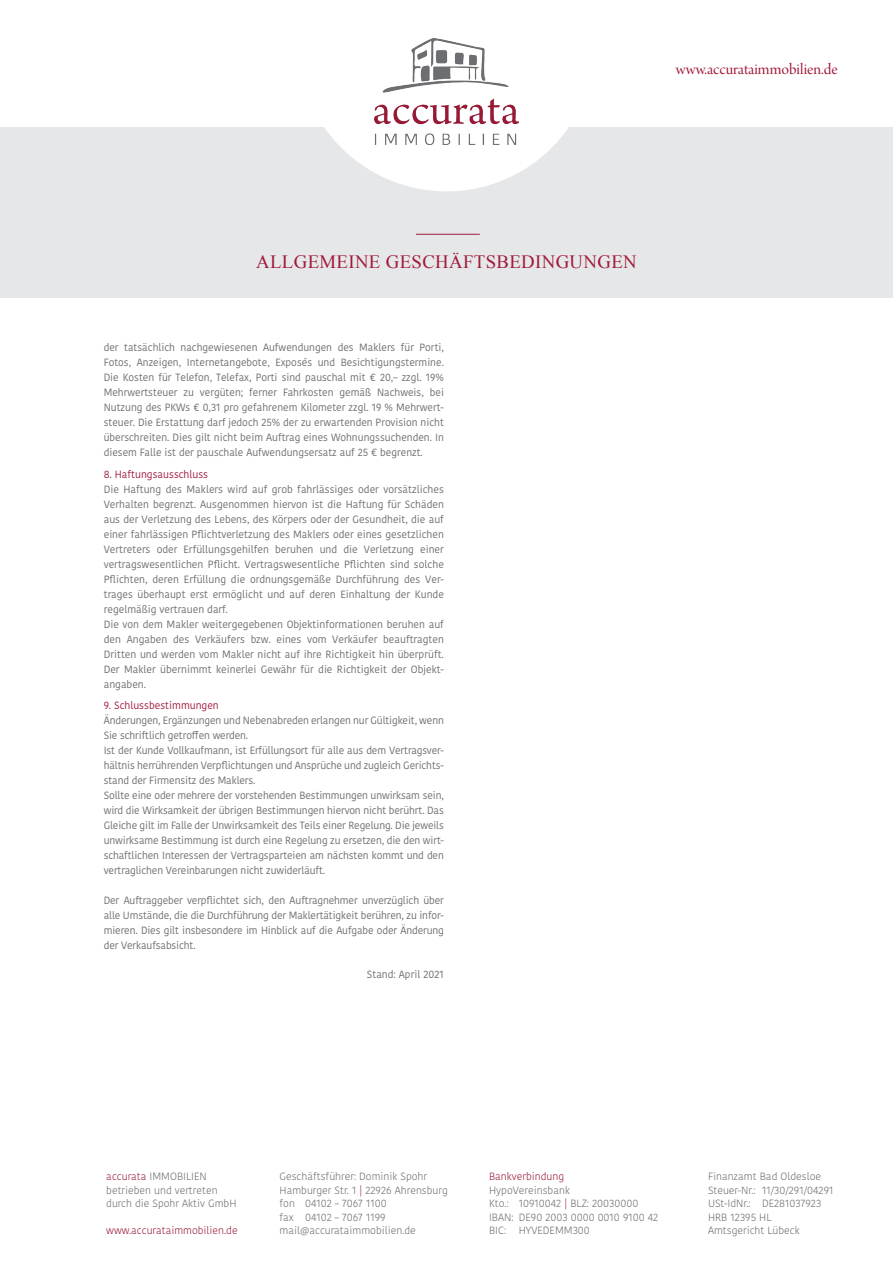
<style>
.page{position:relative;width:893px;height:1263px;background:#fff}
.page>*{position:absolute;margin:0;border:0;box-sizing:border-box;transform-origin:0 0}
.t1{font:18.75px "Times New Roman";letter-spacing:.02em;color:#a11a3a}
.t2{font:16.5px "Arno Pro Display";color:#a11a3a}
.t3{font:10.5px/15px "Kohinoor Bangla";letter-spacing:-.01em;color:#6c6d70;text-align:justify}
.t4{font:300 10.5px/13.5px "Kohinoor Bangla";color:#6c6d70}
.t5{font:10.5px "Kohinoor Bangla";color:#a11a3a}
.t6{font:300 10.5px "Kohinoor Bangla";color:#971936}
.s1{color:#971936}
</style>
<div class="page">
<div style="left:0;top:128px;width:893px;height:170px;background:#e6e7e9"></div>
<svg style="left:298px;top:109px;width:297px;height:82px;fill:#fff"></svg>
<img style="left:375px;top:38px;width:143px;height:107px">
<hr style="left:416px;top:234px;width:64px;height:1px;background:#a11a3a">
<p class="t2" style="left:676px;top:60px;width:164px">www.accurataimmobilien.de</p>
<p class="t1" style="left:256px;top:249px;width:382px">ALLGEMEINE GESCHÄFTSBEDINGUNGEN</p>
<p class="t3" style="left:104px;top:340px;width:342px">der tatsächlich nachgewiesenen Aufwendungen des Maklers für Porti, Fotos, Anzeigen, Internetangebote, Exposés und Besichtigungstermine.<br>Die Kosten für Telefon, Telefax, Porti sind pauschal mit € 20,– zzgl. 19% Mehrwertsteuer zu vergüten; ferner Fahrkosten gemäß Nachweis, bei Nutzung des PKWs € 0,31 pro gefahrenem Kilometer zzgl. 19 % Mehrwert&shy;steuer. Die Erstattung darf jedoch 25% der zu erwartenden Provision nicht überschreiten. Dies gilt nicht beim Auftrag eines Wohnungssuchenden. In diesem Falle ist der pauschale Aufwendungsersatz auf 25 € begrenzt.</p>
<p class="t5" style="left:104px;top:466px;width:106px">8. Haftungsausschluss</p>
<p class="t3" style="left:104px;top:481px;width:342px">Die Haftung des Maklers wird auf grob fahrlässiges oder vorsätzliches Verhalten begrenzt. Ausgenommen hiervon ist die Haftung für Schäden aus der Verletzung des Lebens, des Körpers oder der Gesundheit, die auf einer fahrlässigen Pflichtverletzung des Maklers oder eines gesetzlichen Vertreters oder Erfüllungsgehilfen beruhen und die Verletzung einer vertragswesentlichen Pflicht. Vertragswesentliche Pflichten sind solche Pflichten, deren Erfüllung die ordnungsgemäße Durchführung des Ver&shy;trages überhaupt erst ermöglicht und auf deren Einhaltung der Kunde regelmäßig vertrauen darf.</p>
<p class="t3" style="left:104px;top:616px;width:342px">Die von dem Makler weitergegebenen Objektinformationen beruhen auf den Angaben des Verkäufers bzw. eines vom Verkäufer beauftragten Dritten und werden vom Makler nicht auf ihre Richtigkeit hin überprüft.<br>Der Makler übernimmt keinerlei Gewähr für die Richtigkeit der Objekt&shy;angaben.</p>
<p class="t5" style="left:104px;top:697px;width:117px">9. Schlussbestimmungen</p>
<p class="t3" style="left:104px;top:713px;width:342px">Änderungen, Ergänzungen und Nebenabreden erlangen nur Gültigkeit, wenn<br>Sie schriftlich getroffen werden.</p>
<p class="t3" style="left:104px;top:743px;width:342px">Ist der Kunde Vollkaufmann, ist Erfüllungsort für alle aus dem Vertragsver&shy;hältnis herrührenden Verpflichtungen und Ansprüche und zugleich Gerichts&shy;stand der Firmensitz des Maklers.</p>
<p class="t3" style="left:104px;top:788px;width:342px">Sollte eine oder mehrere der vorstehenden Bestimmungen unwirksam sein, wird die Wirksamkeit der übrigen Bestimmungen hiervon nicht berührt. Das Gleiche gilt im Falle der Unwirksamkeit des Teils einer Regelung. Die jeweils unwirksame Bestimmung ist durch eine Regelung zu ersetzen, die den wirt&shy;schaftlichen Interessen der Vertragsparteien am nächsten kommt und den vertraglichen Vereinbarungen nicht zuwiderläuft.</p>
<p class="t3" style="left:104px;top:893px;width:342px">Der Auftraggeber verpflichtet sich, den Auftragnehmer unverzüglich über alle Umstände, die die Durchführung der Maklertätigkeit berühren, zu infor&shy;mieren. Dies gilt insbesondere im Hinblick auf die Aufgabe oder Änderung der Verkaufsabsicht.</p>
<p class="t3" style="left:367px;top:966px;width:79px">Stand: April 2021</p>
<p class="t4" style="left:106px;top:1170px;width:102px"><span class="s1">accurata</span> IMMOBILIEN</p>
<p class="t4" style="left:106px;top:1183px;width:132px">betrieben und vertreten durch die Spohr Aktiv GmbH</p>
<p class="t6" style="left:106px;top:1223px;width:133px">www.accurataimmobilien.de</p>
<p class="t4" style="left:280px;top:1170px;width:149px">Geschäftsführer: Dominik Spohr</p>
<p class="t4" style="left:280px;top:1183px;width:170px">Hamburger Str. 1 <span class="s1">|</span> 22926 Ahrensburg</p>
<p class="t4" style="left:280px;top:1197px;width:109px">fon 04102 – 7067 1100</p>
<p class="t4" style="left:280px;top:1210px;width:108px">fax 04102 – 7067 1199</p>
<p class="t4" style="left:280px;top:1224px;width:138px">mail@accurataimmobilien.de</p>
<p class="t6" style="left:489px;top:1169px;width:77px">Bankverbindung</p>
<p class="t4" style="left:489px;top:1183px;width:83px">HypoVereinsbank</p>
<p class="t4" style="left:489px;top:1197px;width:171px">Kto.: 10910042 <span class="s1">|</span> BLZ: 20030000<br>IBAN: DE90 2003 0000 0010 9100 42</p>
<p class="t4" style="left:489px;top:1224px;width:102px">BIC: HYVEDEMM300</p>
<p class="t4" style="left:708px;top:1170px;width:115px">Finanzamt Bad Oldesloe</p>
<p class="t4" style="left:708px;top:1183px;width:127px">Steuer-Nr.: 11/30/291/04291</p>
<p class="t4" style="left:708px;top:1197px;width:115px">USt-IdNr.: DE281037923</p>
<p class="t4" style="left:708px;top:1210px;width:65px">HRB 12395 HL</p>
<p class="t4" style="left:708px;top:1224px;width:93px">Amtsgericht Lübeck</p>
</div>
